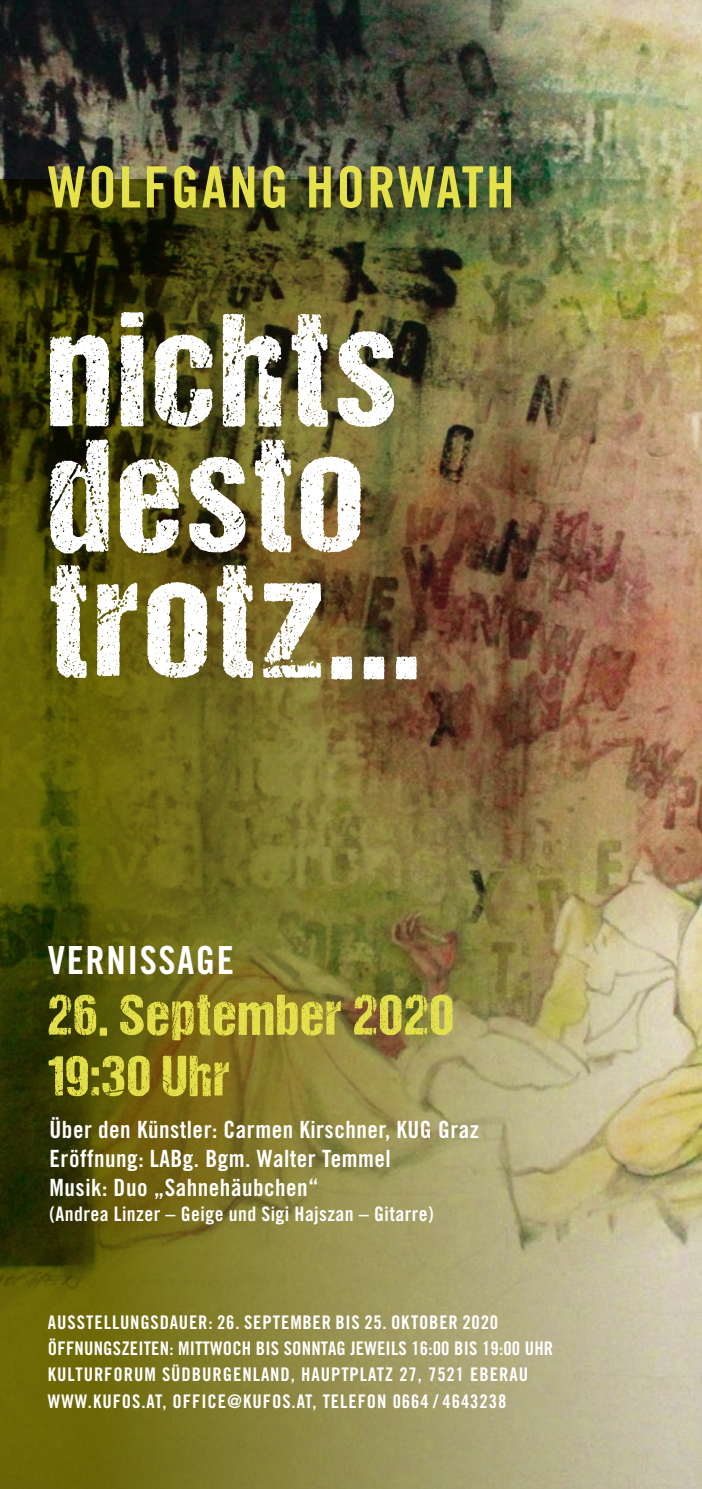
<style>
.page{position:relative;width:702px;height:1489px;background:#fff}
.page>*{position:absolute;margin:0;border:0;box-sizing:border-box;transform-origin:0 0}
.t1{font:161.5px/125.5px "DCC Ash";letter-spacing:.035em;color:#fff}
.t2{font:58px/61px "DCC Ash";letter-spacing:.03em;color:#e4e14a}
.t3{font:57px "Trade Gothic LT Std Bd Cn 20";letter-spacing:.04em;color:#e4e14a}
.t4{font:38.75px "Trade Gothic LT Std Bd Cn 20";letter-spacing:.04em;color:#fff}
.t5{font:23.75px/28.8px "Trade Gothic LT Std Bd Cn 20";letter-spacing:.02em;color:#fff}
.t6{font:20px "Trade Gothic LT Std Bd Cn 20";letter-spacing:.02em;color:#fff}
.t7{font:18.75px/26.2px "Trade Gothic LT Std Bd Cn 20";letter-spacing:.05em;color:#fff}
</style>
<div class="page">
<img style="left:0;top:0;width:702px;height:180px">
<img style="left:0;top:180px;width:702px;height:1308px">
<h3 class="t3" style="left:48px;top:152px;width:468px">WOLFGANG HORWATH</h3>
<h1 class="t1" style="left:48px;top:305px;width:372px">nichts desto trotz...</h1>
<h3 class="t4" style="left:48px;top:936px;width:187px">VERNISSAGE</h3>
<h2 class="t2" style="left:48px;top:983px;width:407px">26. September 2020<br>19:30 Uhr</h2>
<p class="t5" style="left:50px;top:1115px;width:431px">Über den Künstler: Carmen Kirschner, KUG Graz<br>Eröffnung: LABg. Bgm. Walter Temmel<br>Musik: Duo „Sahnehäubchen“</p>
<p class="t6" style="left:50px;top:1201px;width:385px">(Andrea Linzer – Geige und Sigi Hajszan – Gitarre)</p>
<p class="t7" style="left:48px;top:1308px;width:507px">AUSSTELLUNGSDAUER: 26. SEPTEMBER BIS 25. OKTOBER 2020<br>ÖFFNUNGSZEITEN: MITTWOCH BIS SONNTAG JEWEILS 16:00 BIS 19:00 UHR KULTURFORUM SÜDBURGENLAND, HAUPTPLATZ 27, 7521 EBERAU WWW.KUFOS.AT, OFFICE@KUFOS.AT, TELEFON 0664 / 4643238</p>
</div>
